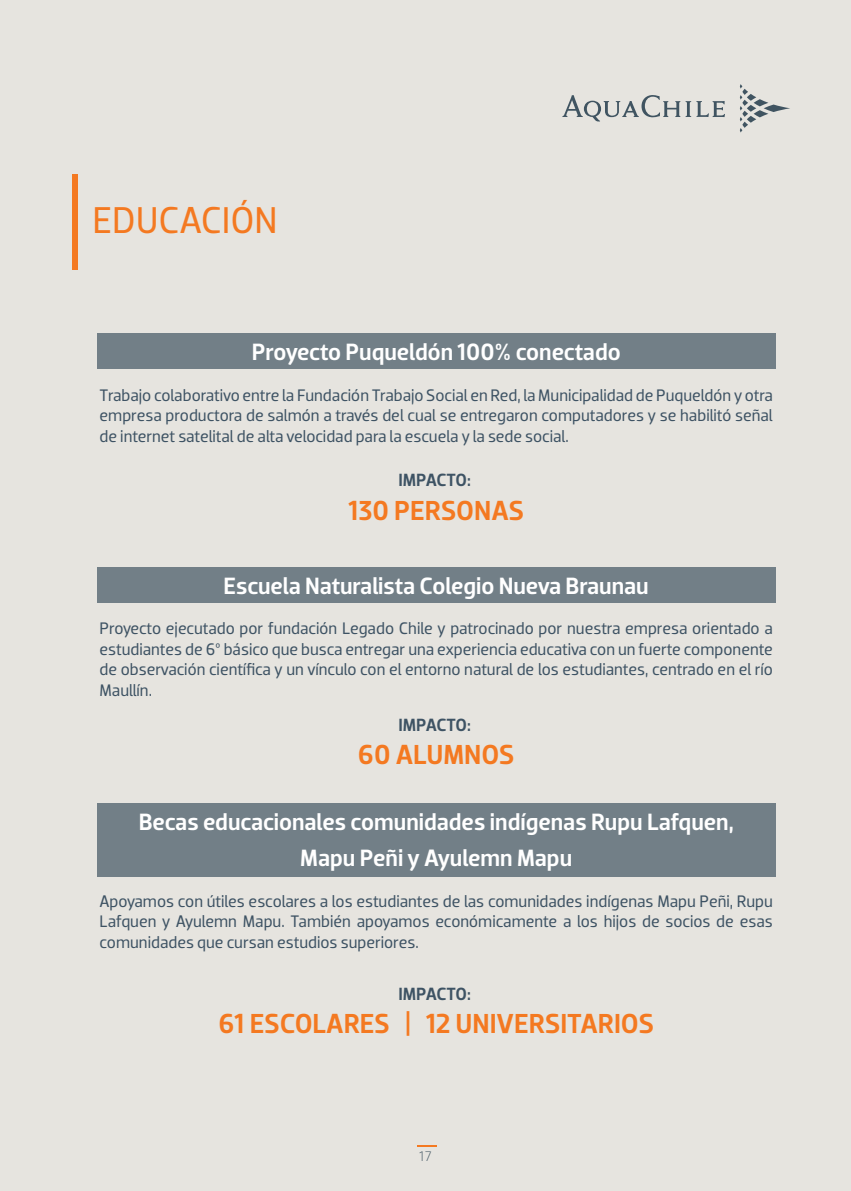
<style>
.page{position:relative;width:851px;height:1191px;background:#fff}
.page>*{position:absolute;margin:0;border:0;box-sizing:border-box;transform-origin:0 0}
.t1{font:38px "Dobra";color:#f47921}
.t2{font:500 28px "Dobra";color:#f47921}
.t3{font:500 24px/36px "Dobra";color:#fff;text-align:center}
.t4{font:500 18px "Dobra";letter-spacing:-.01em;color:#3e5364}
.t5{font:17px/20.4px "Dobra";color:#3e5364;text-align:justify}
.t6{font:300 14px "Dobra";color:#405461}
</style>
<div class="page">
<div style="left:0;top:0;width:850px;height:1190px;background:#e6e4df"></div>
<svg style="left:739px;top:84px;width:51px;height:48px"></svg>
<svg style="left:562px;top:95px;width:162px;height:26px"></svg>
<div style="left:97px;top:333px;width:678px;height:36px;background:#727f87"></div>
<div style="left:97px;top:567px;width:678px;height:36px;background:#727f87"></div>
<div style="left:97px;top:803px;width:678px;height:74px;background:#727f87"></div>
<svg style="left:417px;top:1145px;width:19px;height:1px"></svg>
<div style="left:72px;top:174px;width:6px;height:96px;background:#f47921"></div>
<h1 class="t1" style="left:92px;top:197px;width:187px">EDUCACIÓN</h1>
<h3 class="t3" style="left:252px;top:334px;width:370px">Proyecto Puqueldón 100% conectado</h3>
<p class="t5" style="left:99px;top:385px;width:674px">Trabajo colaborativo entre la Fundación Trabajo Social en Red, la Municipalidad de Puqueldón y otra empresa productora de salmón a través del cual se entregaron computadores y se habilitó señal de internet satelital de alta velocidad para la escuela y la sede social.</p>
<p class="t4" style="left:398px;top:470px;width:74px">IMPACTO:</p>
<h2 class="t2" style="left:348px;top:494px;width:177px">130 PERSONAS</h2>
<h3 class="t3" style="left:223px;top:567px;width:426px">Escuela Naturalista Colegio Nueva Braunau</h3>
<p class="t5" style="left:99px;top:618px;width:674px">Proyecto ejecutado por fundación Legado Chile y patrocinado por nuestra empresa orientado a estudiantes de 6º básico que busca entregar una experiencia educativa con un fuerte componente de observación científica y un vínculo con el entorno natural de los estudiantes, centrado en el río Maullín.</p>
<p class="t4" style="left:398px;top:714px;width:74px">IMPACTO:</p>
<h2 class="t2" style="left:358px;top:738px;width:158px">60 ALUMNOS</h2>
<h3 class="t3" style="left:139px;top:804px;width:596px">Becas educacionales comunidades indígenas Rupu Lafquen,<br>Mapu Peñi y Ayulemn Mapu</h3>
<p class="t5" style="left:99px;top:891px;width:674px">Apoyamos con útiles escolares a los estudiantes de las comunidades indígenas Mapu Peñi, Rupu Lafquen y Ayulemn Mapu. También apoyamos económicamente a los hijos de socios de esas comunidades que cursan estudios superiores.</p>
<p class="t4" style="left:398px;top:983px;width:74px">IMPACTO:</p>
<h2 class="t2" style="left:218px;top:1007px;width:437px">61 ESCOLARES | 12 UNIVERSITARIOS</h2>
<p class="t6" style="left:419px;top:1148px;width:13px">17</p>
</div>
